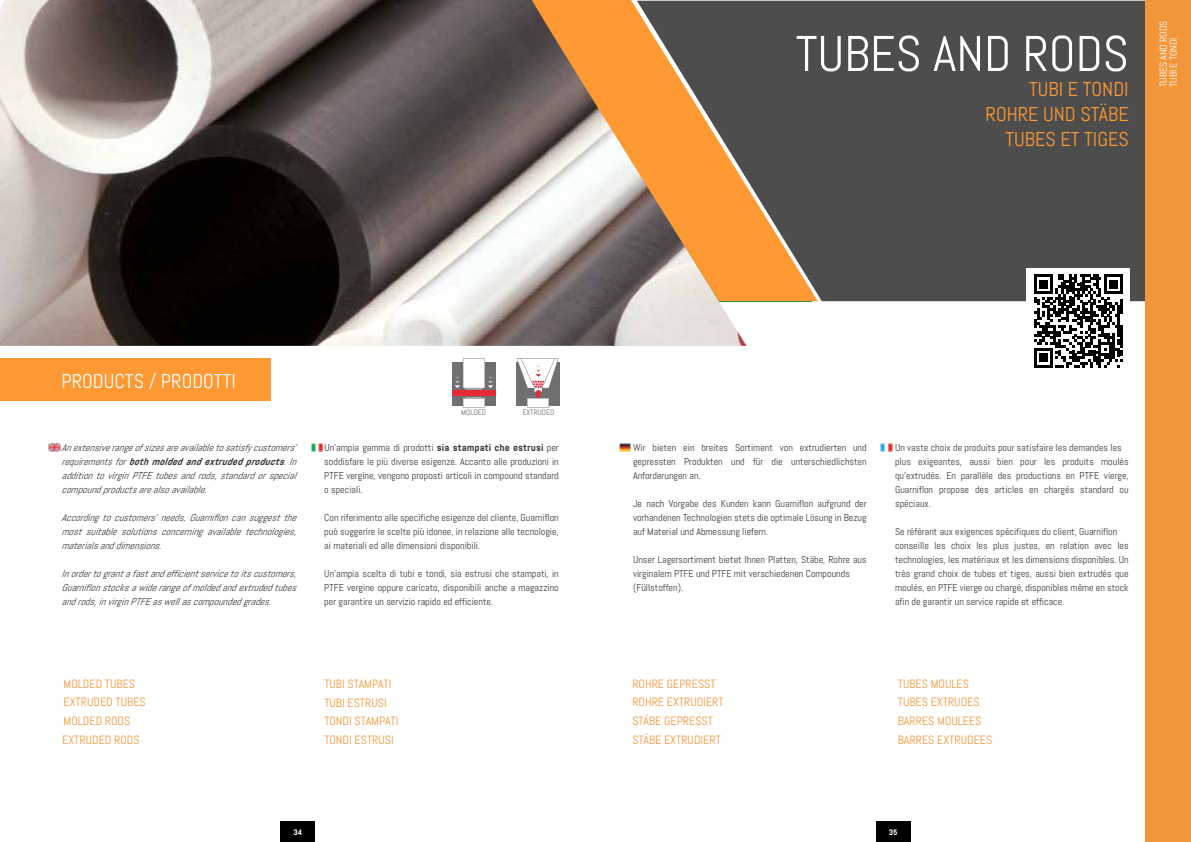
<style>
.page{position:relative;width:1191px;height:842px;background:#fff}
.page>*{position:absolute;margin:0;border:0;box-sizing:border-box;transform-origin:0 0}
.t1{font:50px "Abel";color:#fff}
.t2{font:20px/25px "Abel";color:#f93;text-align:right}
.t3{font:20px "Abel";color:#fff}
.t4{font:12px/18.6px "Abel";color:#f3963a}
.t5{font:10px/14px "Abel";color:#3c3c3b;text-align:justify}
.t6{font:italic 10px/14px "Abel";color:#3c3c3b;text-align:justify}
.t7{font:italic 700 10px "Abel Pro";color:#3c3c3b}
.t8{font:10px/10px "Abel";color:#fff}
.t9{font:700 8px "Abel Pro";color:#fff}
.t10{font:7.8px "Abel";color:#707073}
.s1{font-family:"Abel";font-weight:400}
.s2{font-family:"Abel Pro";font-weight:700}
</style>
<div class="page">
<div style="left:860px;top:1px;width:285px;height:300px;background:#4d4d4d"></div>
<div style="left:818px;top:1px;width:42px;height:300px;background:#4d4d4d"></div>
<img style="left:0;top:0;width:746px;height:346px">
<div style="left:0;top:359px;width:271px;height:42px;background:#f93"></div>
<svg style="left:452px;top:362px;width:43px;height:43px"></svg>
<div style="left:452px;top:391px;width:44px;height:5px;background:#e62a35"></div>
<svg style="left:558px;top:362px;width:1px;height:43px"></svg>
<svg style="left:516px;top:358px;width:42px;height:49px"></svg>
<svg style="left:455px;top:358px;width:38px;height:32px"></svg>
<svg style="left:463px;top:397px;width:21px;height:10px"></svg>
<div style="left:280px;top:821px;width:35px;height:21px;background:#000"></div>
<div style="left:875px;top:821px;width:35px;height:21px;background:#000"></div>
<div style="left:1145px;top:0;width:46px;height:842px;background:#f3963a"></div>
<svg style="left:881px;top:444px;width:11px;height:8px"></svg>
<svg style="left:619px;top:444px;width:12px;height:8px"></svg>
<svg style="left:49px;top:444px;width:11px;height:8px"></svg>
<svg style="left:311px;top:444px;width:12px;height:8px"></svg>
<svg style="left:520px;top:0;width:298px;height:301px;background:#a98562"></svg>
<div style="left:1026px;top:268px;width:104px;height:111px;background:#fff"></div>
<svg style="left:1034px;top:274px;width:88px;height:94px"></svg>
<h1 class="t1" style="left:795px;top:22px;width:334px">TUBES AND RODS</h1>
<h2 class="t2" style="left:985px;top:77px;width:145px">TUBI E TONDI<br>ROHRE UND STÄBE<br>TUBES ET TIGES</h2>
<p class="t8" style="left:1158px;top:87px;width:68px;rotate:-90deg">TUBES AND RODS<br>TUBI E TONDI</p>
<h2 class="t3" style="left:62px;top:369px;width:176px">PRODUCTS / PRODOTTI</h2>
<p class="t6" style="left:62px;top:440px;width:240px">Anextensiverangeofsizesareavailabletosatisfycustomers’</p>
<p class="t7" style="left:62px;top:455px;width:240px"><span class="s1">requirementsfor</span>bothmoldedandextrudedproducts<span class="s1">.In</span></p>
<p class="t6" style="left:62px;top:468px;width:240px">additiontovirginPTFEtubesandrods,standardorspecial compoundproductsarealsoavailable.</p>
<p class="t6" style="left:62px;top:510px;width:240px">Accordingtocustomers’needs,Guarnifloncansuggestthe mostsuitablesolutionsconcerningavailabletechnologies, materialsanddimensions.</p>
<p class="t6" style="left:62px;top:566px;width:240px">Inordertograntafastandefficientservicetoitscustomers, Guarniflonstocksawiderangeofmoldedandextrudedtubes androds,invirginPTFEaswellascompoundedgrades.</p>
<p class="t10" style="left:461px;top:407px;width:27px">MOLDED</p>
<p class="t10" style="left:522px;top:407px;width:33px">EXTRUDED</p>
<p class="t5" style="left:324px;top:440px;width:236px">Un’ampia gamma di prodotti <span class="s2">sia stampati che estrusi</span> per soddisfare le più diverse esigenze. Accanto alle produzioni in PTFE vergine, vengono proposti articoli in compound standard o speciali.</p>
<p class="t5" style="left:324px;top:510px;width:236px">Con riferimento alle specifiche esigenze del cliente, Guarniflon può suggerire le scelte più idonee, in relazione alle tecnologie, ai materiali ed alle dimensioni disponibili.</p>
<p class="t5" style="left:324px;top:566px;width:236px">Un’ampia scelta di tubi e tondi, sia estrusi che stampati, in PTFE vergine oppure caricato, disponibili anche a magazzino per garantire un servizio rapido ed efficiente.</p>
<p class="t5" style="left:633px;top:440px;width:235px">Wir bieten ein breites Sortiment von extrudierten und gepressten Produkten und für die unterschiedlichsten Anforderungen an.</p>
<p class="t5" style="left:633px;top:496px;width:235px">Je nach Vorgabe des Kunden kann Guarniflon aufgrund der vorhandenen Technologien stets die optimale Lösung in Bezug auf Material und Abmessung liefern.</p>
<p class="t5" style="left:633px;top:552px;width:235px;text-align:left">Unser Lagersortiment bietet Ihnen Platten, Stäbe, Rohre aus virginalem PTFE und PTFE mit verschiedenen Compounds (Füllstoffen).</p>
<p class="t5" style="left:895px;top:440px;width:235px;text-align:left">Un vaste choix de produits pour satisfaire les demandes les plus exigeantes, aussi bien pour les produits moulés qu’extrudés. En parallèle des productions en PTFE vierge, Guarniflon propose des articles en chargés standard ou spéciaux.</p>
<p class="t5" style="left:895px;top:524px;width:235px;text-align:left">Se référant aux exigences spécifiques du client, Guarniflon conseille les choix les plus justes, en relation avec les technologies, les matériaux et les dimensions disponibles. Un très grand choix de tubes et tiges, aussi bien extrudés que moulés, en PTFE vierge ou chargé, disponibles même en stock afin de garantir un service rapide et efficace.</p>
<p class="t4" style="left:64px;top:674px;width:73px">MOLDED TUBES</p>
<p class="t4" style="left:632px;top:674px;width:85px">ROHRE GEPRESST</p>
<p class="t4" style="left:897px;top:674px;width:73px">TUBES MOULES</p>
<p class="t4" style="left:64px;top:693px;width:84px">EXTRUDED TUBES</p>
<p class="t4" style="left:632px;top:693px;width:93px">ROHRE EXTRUDIERT</p>
<p class="t4" style="left:897px;top:693px;width:83px">TUBES EXTRUDES</p>
<p class="t4" style="left:64px;top:712px;width:68px">MOLDED RODS</p>
<p class="t4" style="left:632px;top:712px;width:82px">STÄBE GEPRESST</p>
<p class="t4" style="left:897px;top:712px;width:85px">BARRES MOULEES</p>
<p class="t4" style="left:62px;top:730px;width:79px">EXTRUDED RODS</p>
<p class="t4" style="left:632px;top:730px;width:90px">STÄBE EXTRUDIERT</p>
<p class="t4" style="left:897px;top:730px;width:96px">BARRES EXTRUDEES</p>
<p class="t4" style="left:324px;top:674px;width:76px">TUBI STAMPATI<br>TUBI ESTRUSI<br>TONDI STAMPATI<br>TONDI ESTRUSI</p>
<p class="t9" style="left:293px;top:827px;width:10px">34</p>
<p class="t9" style="left:888px;top:827px;width:10px">35</p>
</div>
